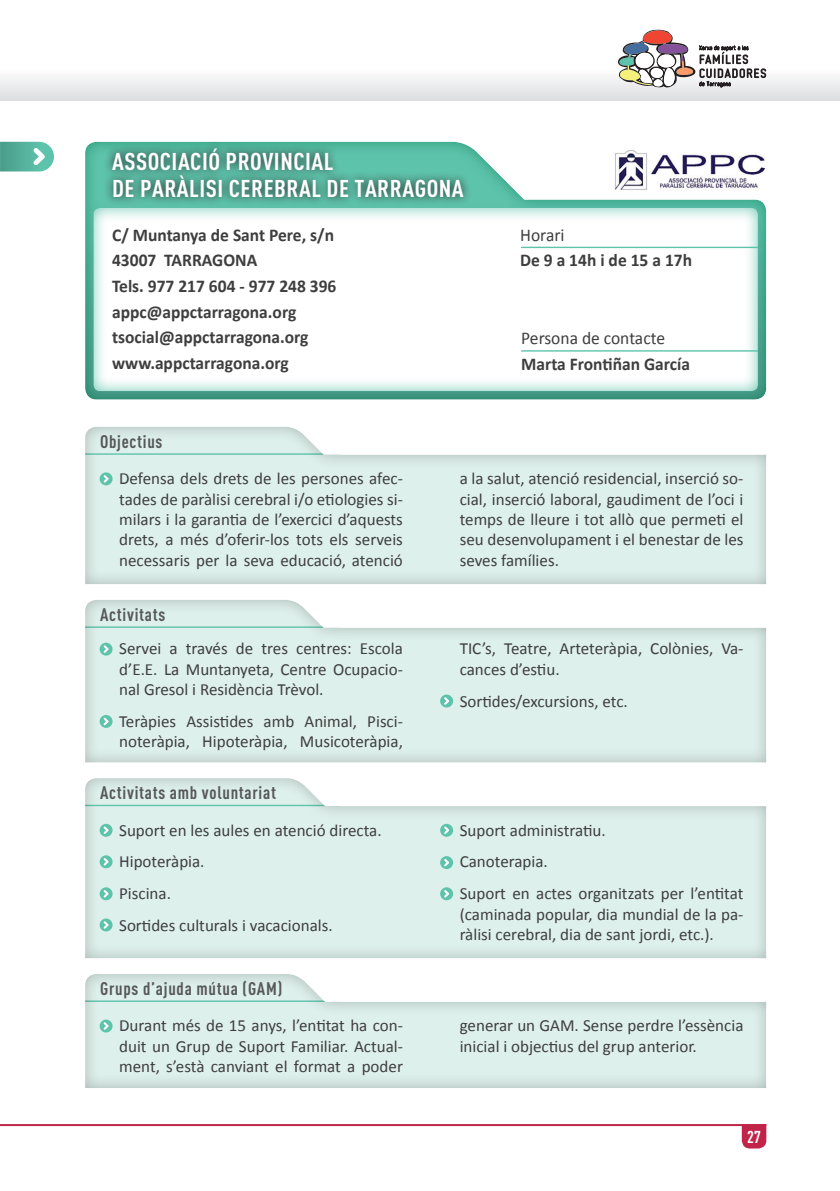
<style>
.page{position:relative;width:840px;height:1191px;background:#fff}
.page>*{position:absolute;margin:0;border:0;box-sizing:border-box;transform-origin:0 0}
.t1{font:700 24px/27.6px "DIN Cond";letter-spacing:.02em;color:#fff;scale:1.05 1}
.t2{font:700 18px/25.6px "Calibri";color:#3e3e3f}
.t3{font:700 18px "DIN Cond";letter-spacing:.04em;color:#57585a}
.t4{font:18px "Calibri";color:#3e3e3f}
.t5{font:17px/20.4px "Calibri";color:#3e3e3f}
.t6{font:700 17px "DIN Cond";color:#fff}
</style>
<div class="page">
<svg style="left:0;top:69px;width:839px;height:32px"></svg>
<svg style="left:741px;top:1126px;width:24px;height:22px"></svg>
<svg style="left:617px;top:30px;width:148px;height:57px"></svg>
<hr style="left:0;top:1124px;width:765px;height:2px;background:#c02449">
<svg style="left:85px;top:141px;width:682px;height:259px"></svg>
<div style="left:84px;top:596px;width:684px;height:166px;background:#231f20;opacity:.3"></div>
<div style="left:84px;top:423px;width:684px;height:162px;background:#231f20;opacity:.3"></div>
<div style="left:84px;top:775px;width:684px;height:184px;background:#231f20;opacity:.3"></div>
<div style="left:84px;top:970px;width:684px;height:118px;background:#231f20;opacity:.3"></div>
<svg style="left:99px;top:642px;width:13px;height:13px"></svg>
<svg style="left:103px;top:645px;width:5px;height:8px"></svg>
<svg style="left:99px;top:715px;width:13px;height:13px"></svg>
<svg style="left:103px;top:717px;width:5px;height:8px"></svg>
<div style="left:99px;top:824px;width:13px;height:12px;background:#5ec3ab;border-radius:50%"></div>
<svg style="left:103px;top:826px;width:5px;height:8px"></svg>
<svg style="left:99px;top:855px;width:13px;height:13px"></svg>
<svg style="left:103px;top:858px;width:5px;height:7px"></svg>
<svg style="left:99px;top:887px;width:13px;height:13px"></svg>
<svg style="left:103px;top:890px;width:5px;height:7px"></svg>
<svg style="left:99px;top:918px;width:13px;height:13px"></svg>
<svg style="left:103px;top:921px;width:5px;height:7px"></svg>
<svg style="left:99px;top:1019px;width:13px;height:13px"></svg>
<svg style="left:103px;top:1022px;width:5px;height:7px"></svg>
<svg style="left:99px;top:472px;width:13px;height:13px"></svg>
<svg style="left:103px;top:475px;width:5px;height:7px"></svg>
<svg style="left:440px;top:694px;width:13px;height:13px"></svg>
<svg style="left:444px;top:697px;width:5px;height:7px"></svg>
<div style="left:440px;top:824px;width:13px;height:12px;background:#5ec3ab;border-radius:50%"></div>
<svg style="left:444px;top:826px;width:5px;height:8px"></svg>
<div style="left:440px;top:856px;width:13px;height:13px;background:#5ec3ab;border-radius:50%"></div>
<svg style="left:444px;top:859px;width:5px;height:7px"></svg>
<svg style="left:440px;top:887px;width:13px;height:13px"></svg>
<svg style="left:444px;top:890px;width:5px;height:7px"></svg>
<svg style="left:91px;top:199px;width:668px;height:194px"></svg>
<hr style="left:521px;top:247px;width:236px;height:1px;background:#5ec3ab">
<hr style="left:521px;top:350px;width:236px;height:1px;background:#5ec3ab">
<div style="left:103px;top:139px;width:369px;height:67px;background:#231f20;opacity:.9"></div>
<img style="left:613px;top:148px;width:152px;height:43px">
<svg style="left:0;top:142px;width:54px;height:29px;background:#69bba8"></svg>
<h1 class="t1" style="left:112px;top:147px;width:336px">ASSOCIACIÓ PROVINCIAL<br>DE PARÀLISI CEREBRAL DE TARRAGONA</h1>
<p class="t2" style="left:112px;top:221px;width:226px">C/ Muntanya de Sant Pere, s/n<br>43007 TARRAGONA<br>Tels. 977 217 604 - 977 248 396 appc@appctarragona.org tsocial@appctarragona.org www.appctarragona.org</p>
<p class="t4" style="left:520px;top:223px;width:46px">Horari</p>
<p class="t2" style="left:520px;top:247px;width:173px">De 9 a 14h i de 15 a 17h</p>
<p class="t4" style="left:521px;top:327px;width:145px">Persona de contacte</p>
<p class="t2" style="left:521px;top:350px;width:170px">Marta Frontiñan García</p>
<p class="t3" style="left:100px;top:430px;width:64px">Objectius</p>
<p class="t5" style="left:119px;top:467px;width:285px;text-align:justify">Defensa dels drets de les persones afec&shy;tades de paràlisi cerebral i/o etiologies si&shy;milars i la garantia de l’exercici d’aquests drets, a més d’oferir-los tots els serveis necessaris per la seva educació, atenció</p>
<p class="t5" style="left:459px;top:467px;width:285px;text-align:justify">a la salut, atenció residencial, inserció so&shy;cial, inserció laboral, gaudiment de l’oci i temps de lleure i tot allò que permeti el seu desenvolupament i el benestar de les seves famílies.</p>
<p class="t3" style="left:100px;top:603px;width:67px">Activitats</p>
<p class="t5" style="left:119px;top:638px;width:285px;text-align:justify">Servei a través de tres centres: Escola d’E.E. La Muntanyeta, Centre Ocupacio&shy;nal Gresol i Residència Trèvol.</p>
<p class="t5" style="left:119px;top:710px;width:285px">Teràpies Assistides amb Animal, Pisci&shy;noteràpia, Hipoteràpia, Musicoteràpia,</p>
<p class="t3" style="left:100px;top:781px;width:177px">Activitats amb voluntariat</p>
<p class="t5" style="left:459px;top:638px;width:285px">TIC’s, Teatre, Arteteràpia, Colònies, Va&shy;cances d’estiu.</p>
<p class="t5" style="left:459px;top:690px;width:169px">Sortides/excursions, etc.</p>
<p class="t5" style="left:119px;top:813px;width:264px;line-height:31.8px">Suport en les aules en atenció directa.<br>Hipoteràpia.<br>Piscina.<br>Sortides culturals i vacacionals.</p>
<p class="t5" style="left:459px;top:813px;width:285px;line-height:31.8px">Suport administratiu.<br>Canoterapia.<br>Suport en actes organitzats per l’entitat</p>
<p class="t5" style="left:459px;top:903px;width:285px">(caminada popular, dia mundial de la pa&shy;ràlisi cerebral, dia de sant jordi, etc.).</p>
<p class="t3" style="left:100px;top:977px;width:184px">Grups d’ajuda mútua (GAM)</p>
<p class="t5" style="left:119px;top:1014px;width:285px;text-align:justify">Durant més de 15 anys, l’entitat ha con&shy;duit un Grup de Suport Familiar. Actual&shy;ment, s’està canviant el format a poder</p>
<p class="t5" style="left:459px;top:1014px;width:285px">generar un GAM. Sense perdre l’essència inicial i objectius del grup anterior.</p>
<p class="t6" style="left:746px;top:1126px;width:15px">27</p>
</div>
